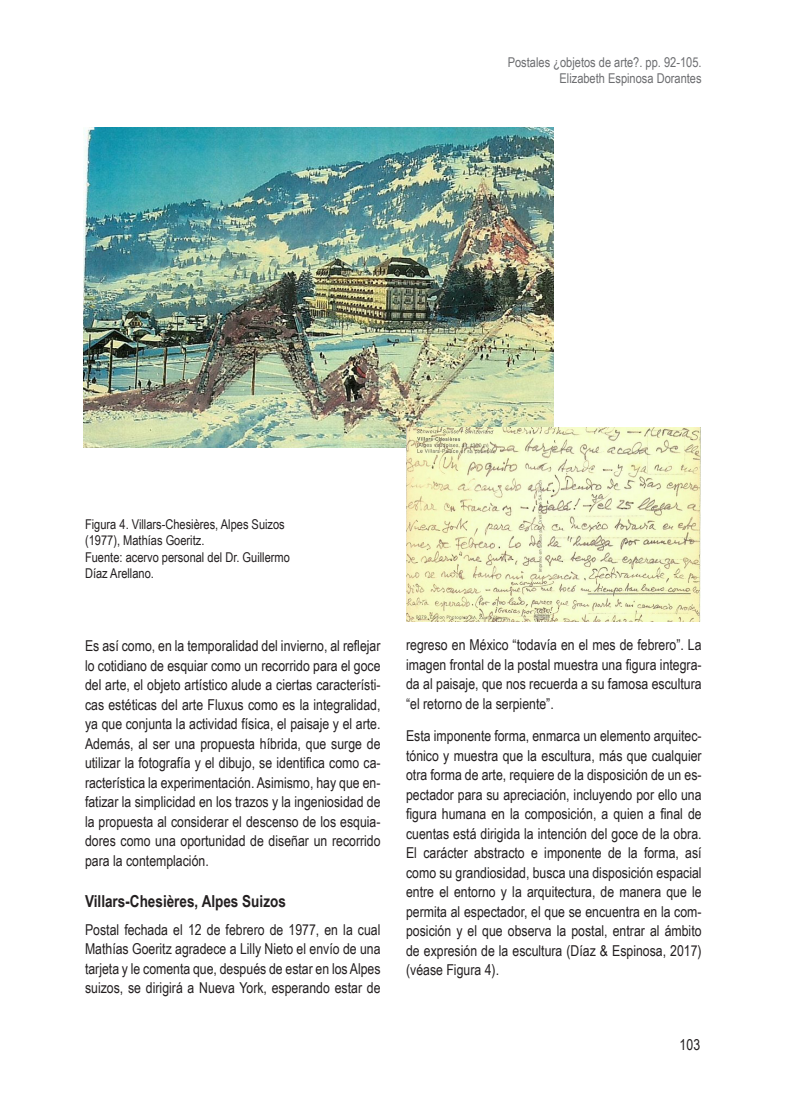
<style>
.page{position:relative;width:808px;height:1106px;background:#fff}
.page>*{position:absolute;margin:0;border:0;box-sizing:border-box;transform-origin:0 0}
.subtitulo{font:700 16.5px "Arial Narrow";color:#231f20}
.texto_corrido{font:15px/19.5px "Arial Narrow";color:#231f20;text-align:justify}
.pie_de_imagen{font:13.5px/16.5px "Arial Narrow";color:#231f20}
.t1{font:13.5px/16.2px "Arial Narrow";color:#6c6d70;text-align:right}
</style>
<div class="page">
<img style="left:84px;top:128px;width:470px;height:319px">
<img style="left:406px;top:427px;width:294px;height:195px">
<p class="t1" style="left:508px;top:54px;width:195px">Postales ¿objetos de arte?. pp. 92-105.<br>Elizabeth Espinosa Dorantes</p>
<p class="pie_de_imagen" style="left:85px;top:515px;width:206px">Figura 4. Villars-Chesières, Alpes Suizos (1977), Mathías Goeritz.<br>Fuente: acervo personal del Dr. Guillermo<br>Díaz Arellano.</p>
<p class="texto_corrido" style="left:85px;top:635px;width:297px">Es así como, en la temporalidad del invierno, al reflejar lo cotidiano de esquiar como un recorrido para el goce del arte, el objeto artístico alude a ciertas característi&shy;cas estéticas del arte Fluxus como es la integralidad, ya que conjunta la actividad física, el paisaje y el arte.<br>Además, al ser una propuesta híbrida, que surge de utilizar la fotografía y el dibujo, se identifica como ca&shy;racterística la experimentación. Asimismo, hay que en&shy;fatizar la simplicidad en los trazos y la ingeniosidad de la propuesta al considerar el descenso de los esquia&shy;dores como una oportunidad de diseñar un recorrido para la contemplación.</p>
<p class="subtitulo" style="left:85px;top:888px;width:202px">Villars-Chesières, Alpes Suizos</p>
<p class="texto_corrido" style="left:85px;top:919px;width:297px">Postal fechada el 12 de febrero de 1977, en la cual Mathías Goeritz agradece a Lilly Nieto el envío de una tarjeta y le comenta que, después de estar en los Alpes suizos, se dirigirá a Nueva York, esperando estar de</p>
<p class="texto_corrido" style="left:406px;top:635px;width:297px">regreso en México “todavía en el mes de febrero”. La imagen frontal de la postal muestra una figura integra&shy;da al paisaje, que nos recuerda a su famosa escultura “el retorno de la serpiente”.</p>
<p class="texto_corrido" style="left:406px;top:725px;width:297px">Esta imponente forma, enmarca un elemento arquitec&shy;tónico y muestra que la escultura, más que cualquier otra forma de arte, requiere de la disposición de un es&shy;pectador para su apreciación, incluyendo por ello una figura humana en la composición, a quien a final de cuentas está dirigida la intención del goce de la obra.<br>El carácter abstracto e imponente de la forma, así como su grandiosidad, busca una disposición espacial entre el entorno y la arquitectura, de manera que le permita al espectador, el que se encuentra en la com&shy;posición y el que observa la postal, entrar al ámbito de expresión de la escultura (Díaz &amp; Espinosa, 2017) (véase Figura 4).</p>
<p class="texto_corrido" style="left:680px;top:1034px;width:22px">103</p>
</div>
